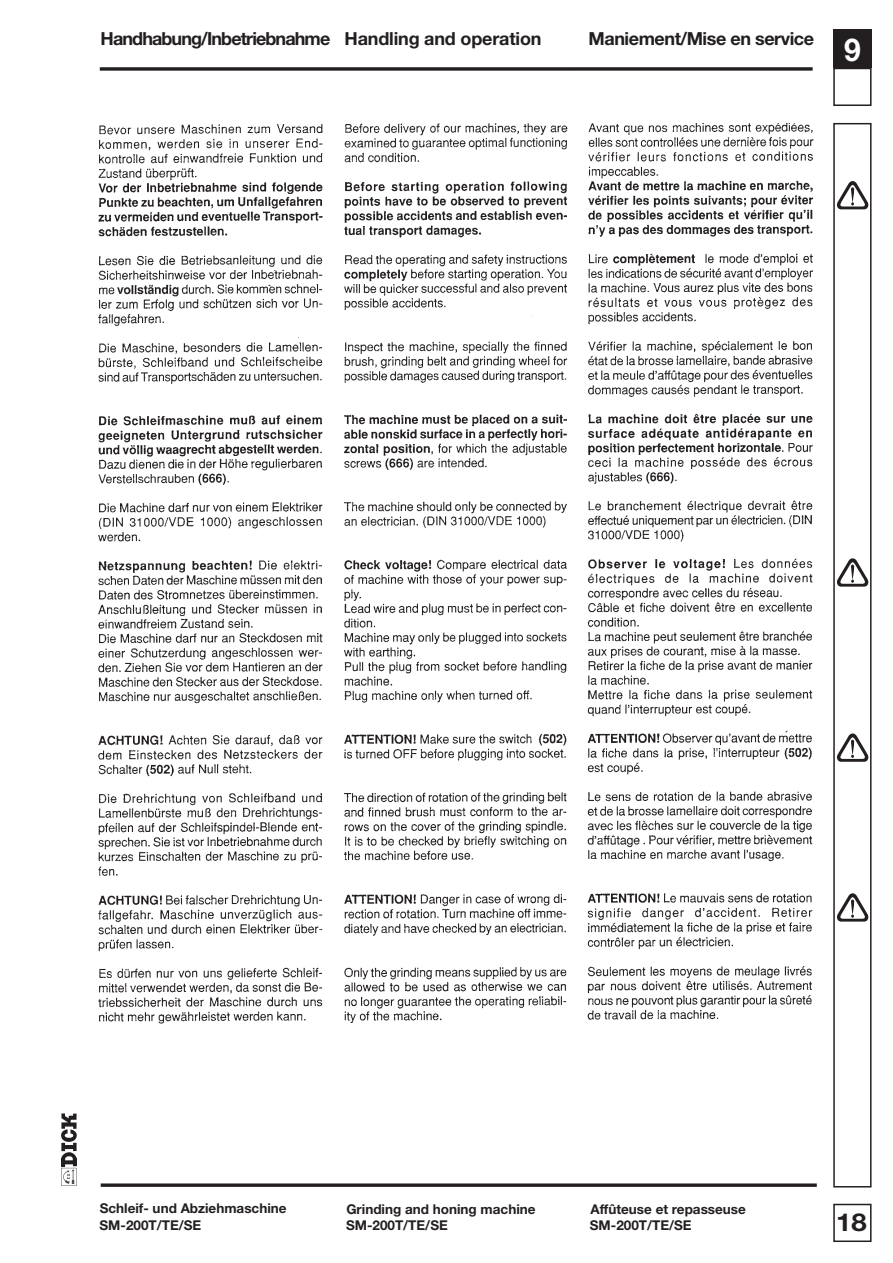
<style>
.page{position:relative;width:893px;height:1263px;background:#fff}
.page>*{position:absolute;margin:0;border:0;box-sizing:border-box;transform-origin:0 0}
.t1{font:700 31.65px "Helvetica Neue LT Std";color:#fff;scale:.95 1}
.t2{font:700 24.75px "Helvetica Neue LT Std";color:#231f20;scale:1.11 1}
.t3{font:700 18px "Helvetica Neue LT Std";letter-spacing:-.05em;color:#231f20}
.t4{font:700 18px "Helvetica Neue LT Std";letter-spacing:-.025em;color:#231f20}
.t5{font:700 13.5px/16.2px "Helvetica Neue LT Std";color:#231f20}
</style>
<div class="page">
<img style="left:98px;top:123px;width:716px;height:901px">
<svg style="left:101px;top:1183px;width:716px;height:4px;background:#433f40"></svg>
<div style="left:833px;top:1204px;width:38px;height:38px;border:2px solid #231f20"></div>
<div style="left:833px;top:30px;width:38px;height:38px;background:#231f20"></div>
<div style="left:833px;top:68px;width:38px;height:38px;border:2px solid #231f20"></div>
<div style="left:833px;top:123px;width:38px;height:1064px;border:1px solid #231f20"></div>
<svg style="left:100px;top:67px;width:713px;height:4px;background:#423f40"></svg>
<svg style="left:61px;top:1113px;width:16px;height:73px"></svg>
<svg style="left:837px;top:558px;width:31px;height:29px"></svg>
<svg style="left:837px;top:181px;width:31px;height:28px"></svg>
<svg style="left:837px;top:733px;width:31px;height:29px"></svg>
<svg style="left:837px;top:893px;width:31px;height:28px"></svg>
<h3 class="t3" style="left:101px;top:27px;width:442px">Handhabung/Inbetriebnahme Handling and operation</h3>
<h3 class="t4" style="left:589px;top:27px;width:227px">Maniement/Mise en service</h3>
<h1 class="t1" style="left:844px;top:30px;width:19px">9</h1>
<p class="t5" style="left:100px;top:1200px;width:189px">Schleif- und Abziehmaschine<br>SM-200T/TE/SE</p>
<p class="t5" style="left:346px;top:1200px;width:191px">Grinding and honing machine<br>SM-200T/TE/SE</p>
<p class="t5" style="left:590px;top:1200px;width:158px">Affûteuse et repasseuse<br>SM-200T/TE/SE</p>
<h2 class="t2" style="left:836px;top:1207px;width:29px">18</h2>
</div>
